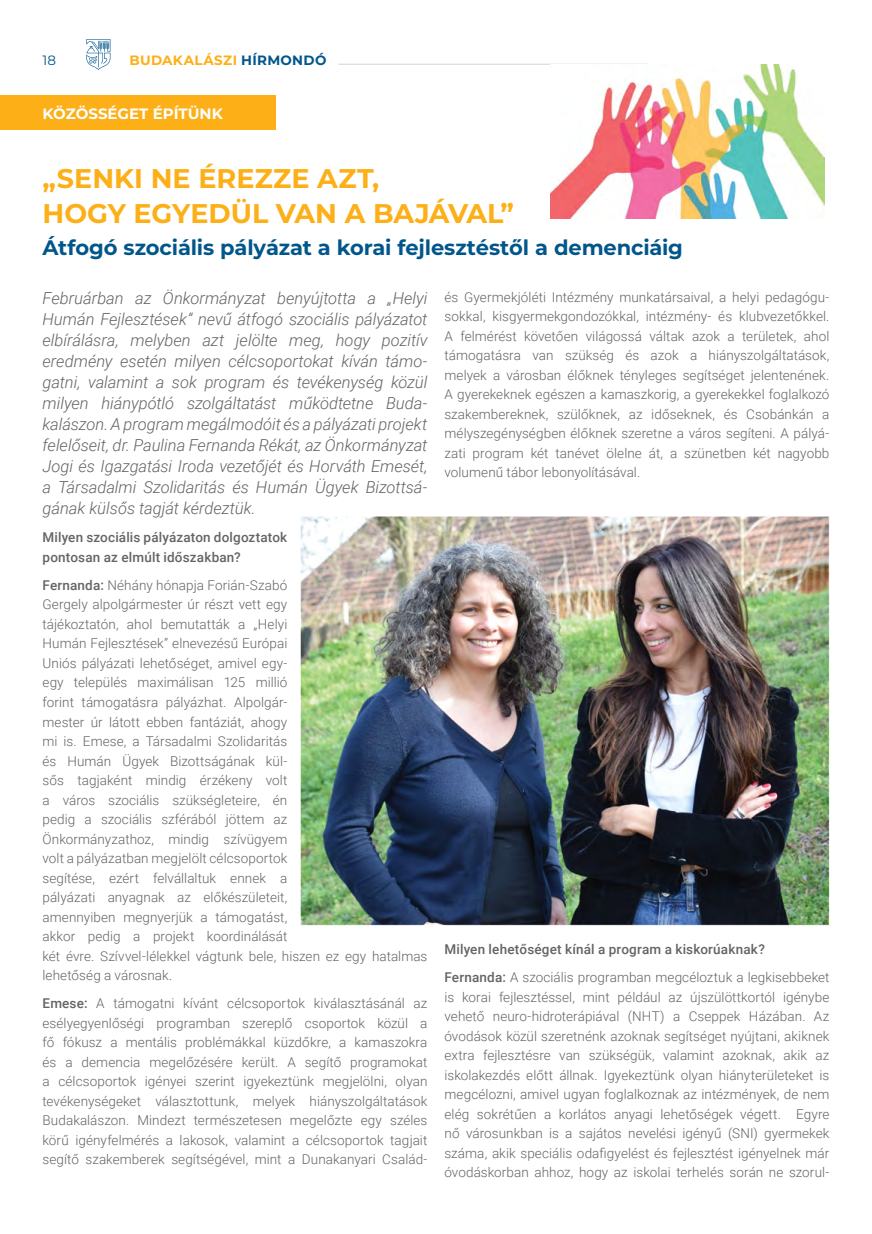
<style>
.page{position:relative;width:872px;height:1234px;background:#fff}
.page>*{position:absolute;margin:0;border:0;box-sizing:border-box;transform-origin:0 0}
.t1{font:700 27px/35.7px "Montserrat";color:#fcaf17}
.t2{font:700 21px "Montserrat";letter-spacing:-.005em;color:#00568b}
.t3{font:italic 300 16.5px/21px "Roboto";letter-spacing:-.005em;color:#636466;text-align:justify}
.t4{font:700 15px "Montserrat";color:#fff}
.t5{font:300 13.5px/19.5px "Roboto";letter-spacing:.005em;color:#636466;text-align:justify}
.t6{font:500 13.5px/19.5px "Roboto";letter-spacing:.01em;color:#636466}
.t7{font:700 13.5px "Montserrat";letter-spacing:.025em;color:#fcaf17}
.t8{font:13.5px "Montserrat";color:#00568b}
.s1{color:#00568b}
.s2{font-weight:500}
.s3{font-weight:300}
</style>
<div class="page">
<hr style="left:338px;top:64px;width:310px;height:1px;background:#d1d3d4">
<svg style="left:86px;top:39px;width:25px;height:31px"></svg>
<div style="left:0;top:96px;width:275px;height:34px;background:#fcaf17"></div>
<img style="left:550px;top:65px;width:274px;height:153px">
<img style="left:302px;top:518px;width:525px;height:405px">
<p class="t8" style="left:43px;top:50px;width:15px">18</p>
<p class="t7" style="left:130px;top:50px;width:198px">BUDAKALÁSZI <span class="s1">HÍRMONDÓ</span></p>
<p class="t4" style="left:43px;top:103px;width:182px">KÖZÖSSÉGET ÉPÍTÜNK</p>
<h1 class="t1" style="left:43px;top:159px;width:473px">„SENKI NE ÉREZZE AZT,<br>HOGY EGYEDÜL VAN A BAJÁVAL”</h1>
<h2 class="t2" style="left:43px;top:232px;width:642px">Átfogó szociális pályázat a korai fejlesztéstől a demenciáig</h2>
<p class="t3" style="left:43px;top:287px;width:386px">Februárban az Önkormányzat benyújtotta a „Helyi Humán Fejlesztések” nevű átfogó szociális pályázatot elbírálásra, melyben azt jelölte meg, hogy pozitív eredmény esetén milyen célcsoportokat kíván támo&shy;gatni, valamint a sok program és tevékenység közül milyen hiánypótló szolgáltatást működtetne Buda&shy;kalászon. A program megálmodóit és a pályázati projekt felelőseit, dr. Paulina Fernanda Rékát, az Önkormányzat Jogi és Igazgatási Iroda vezetőjét és Horváth Emesét, a Társadalmi Szolidaritás és Humán Ügyek Bizottsá&shy;gának külsős tagját kérdeztük.</p>
<p class="t6" style="left:43px;top:527px;width:246px">Milyen szociális pályázaton dolgoztatok pontosan az elmúlt időszakban?</p>
<p class="t5" style="left:43px;top:574px;width:386px;text-align:left"><span class="s2">Fernanda:</span> Néhány hónapja Forián-Szabó<br>Gergely alpolgármester úr részt vett egy<br>tájékoztatón, ahol bemutatták a „Helyi<br>Humán Fejlesztések” elnevezésű Európai<br>Uniós pályázati lehetőséget, amivel egy-<br>egy település maximálisan 125 millió<br>forint támogatásra pályázhat. Alpolgár-<br>mester úr látott ebben fantáziát, ahogy<br>mi is. Emese, a Társadalmi Szolidaritás<br>és Humán Ügyek Bizottságának kül-<br>sős tagjaként mindig érzékeny volt<br>a város szociális szükségleteire, én<br>pedig a szociális szférából jöttem az<br>Önkormányzathoz, mindig szívügyem<br>volt a pályázatban megjelölt célcsoportok<br>segítése, ezért felvállaltuk ennek a<br>pályázati anyagnak az előkészületeit,<br>amennyiben megnyerjük a támogatást,<br>akkor pedig a projekt koordinálását<br>két évre. Szívvel-lélekkel vágtunk bele, hiszen ez egy hatalmas lehetőség a városnak.</p>
<p class="t5" style="left:43px;top:992px;width:386px"><span class="s2">Emese:</span> A támogatni kívánt célcsoportok kiválasztásánál az esélyegyenlőségi programban szereplő csoportok közül a fő fókusz a mentális problémákkal küzdőkre, a kamaszokra és a demencia megelőzésére került. A segítő programokat a célcsoportok igényei szerint igyekeztünk megjelölni, olyan tevékenységeket választottunk, melyek hiányszolgáltatások Budakalászon. Mindezt természetesen megelőzte egy széles körű igényfelmérés a lakosok, valamint a célcsoportok tagjait segítő szakemberek segítségével, mint a Dunakanyari Család-</p>
<p class="t5" style="left:444px;top:287px;width:386px">és Gyermekjóléti Intézmény munkatársaival, a helyi pedagógu&shy;sokkal, kisgyermekgondozókkal, intézmény- és klubvezetőkkel.<br>A felmérést követően világossá váltak azok a területek, ahol támogatásra van szükség és azok a hiányszolgáltatások, melyek a városban élőknek tényleges segítséget jelentenének.<br>A gyerekeknek egészen a kamaszkorig, a gyerekekkel foglalkozó szakembereknek, szülőknek, az időseknek, és Csobánkán a mélyszegénységben élőknek szeretne a város segíteni. A pályá&shy;zati program két tanévet ölelne át, a szünetben két nagyobb volumenű tábor lebonyolításával.</p>
<p class="t6" style="left:444px;top:934px;width:386px;line-height:28px">Milyen lehetőséget kínál a program a kiskorúaknak?<br>Fernanda: <span class="s3">A szociális programban megcéloztuk a legkisebbeket</span></p>
<p class="t5" style="left:444px;top:986px;width:386px">is korai fejlesztéssel, mint például az újszülöttkortól igénybe vehető neuro-hidroterápiával (NHT) a Cseppek Házában. Az óvodások közül szeretnénk azoknak segítséget nyújtani, akiknek extra fejlesztésre van szükségük, valamint azoknak, akik az iskolakezdés előtt állnak. Igyekeztünk olyan hiányterületeket is megcélozni, amivel ugyan foglalkoznak az intézmények, de nem elég sokrétűen a korlátos anyagi lehetőségek végett. Egyre nő városunkban is a sajátos nevelési igényű (SNI) gyermekek száma, akik speciális odafigyelést és fejlesztést igényelnek már óvodáskorban ahhoz, hogy az iskolai terhelés során ne szorul-</p>
</div>
